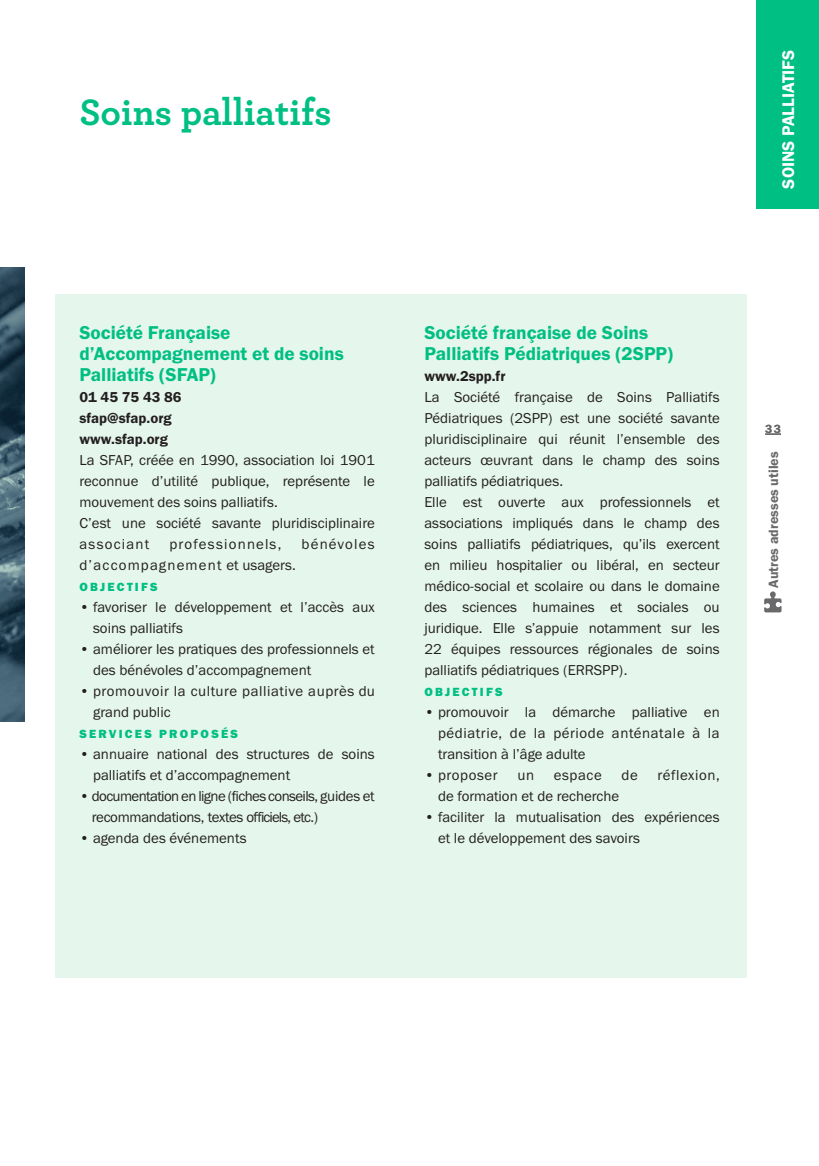
<style>
.page{position:relative;width:819px;height:1166px;background:#fff}
.page>*{position:absolute;margin:0;border:0;box-sizing:border-box;transform-origin:0 0}
.t1{font:700 38.5px "Archer";color:#00bf83}
.t2{font:19.25px/21px "Franklin Gothic URW Dem";color:#00bf83}
.t3{font:17.5px "Franklin Gothic URW Dem";color:#fff}
.t4{font:14.88px/21px "Franklin Gothic URW Boo";color:#231f20}
.t5{font:14.88px/21px "Franklin Gothic URW Boo";letter-spacing:-.04em;color:#231f20}
.t6{font:14.88px "Franklin Gothic URW Boo";letter-spacing:.08em;color:#231f20}
.t7{font:14.88px/21px "Franklin Gothic URW Boo";letter-spacing:.035em;color:#231f20}
.t8{font:14.88px "Franklin Gothic URW Dem";color:#231f20}
.t9{font:14.88px "Franklin Gothic URW Boo";letter-spacing:.04em;color:#231f20}
.t10{font:14px "Franklin Gothic URW Dem";color:#69696c}
.t11{font:12.25px "Franklin Gothic URW Hea";letter-spacing:.18em;color:#00bf83}
.t12{font:12.25px "Franklin Gothic URW Dem";color:#69696c}
</style>
<div class="page">
<svg style="left:765px;top:433px;width:16px;height:2px"></svg>
<svg style="left:764px;top:591px;width:17px;height:21px"></svg>
<img style="left:0;top:268px;width:25px;height:453px">
<div style="left:55px;top:294px;width:691px;height:683px;background:#e5f6ec"></div>
<div style="left:756px;top:0;width:63px;height:208px;background:#00bf83"></div>
<p class="t1" style="left:79px;top:82px;width:254px">Soins palliatifs</p>
<p class="t3" style="left:777px;top:189px;width:140px;rotate:-90deg">SOINS PALLIATIFS</p>
<p class="t2" style="left:79px;top:322px;width:266px">Société Française d’Accompagnement et de soins<br>Palliatifs (SFAP)</p>
<p class="t8" style="left:79px;top:388px;width:104px">01 45 75 43 86</p>
<p class="t8" style="left:79px;top:409px;width:94px">sfap@sfap.org</p>
<p class="t8" style="left:79px;top:430px;width:90px">www.sfap.org</p>
<p class="t4" style="left:79px;top:449px;width:297px;text-align:justify">La SFAP, créée en 1990, association loi 1901 reconnue d’utilité publique, représente le mouvement des soins palliatifs.</p>
<p class="t4" style="left:79px;top:512px;width:297px">C’est une société savante pluridisciplinaire associant</p>
<p class="t6" style="left:169px;top:535px;width:113px">professionnels,</p>
<p class="t6" style="left:301px;top:535px;width:75px">bénévoles</p>
<p class="t6" style="left:79px;top:556px;width:218px">d’accompagnement et usagers.</p>
<p class="t11" style="left:79px;top:579px;width:80px">OBJECTIFS</p>
<p class="t4" style="left:93px;top:596px;width:283px;text-indent:-14px">• favoriser le développement et l’accès aux soins palliatifs</p>
<p class="t4" style="left:93px;top:638px;width:283px;text-indent:-14px">• améliorer les pratiques des professionnels et des bénévoles d’accompagnement</p>
<p class="t7" style="left:93px;top:680px;width:283px;text-indent:-14px">• promouvoir la culture palliative auprès du grand public</p>
<p class="t11" style="left:79px;top:726px;width:160px">SERVICES PROPOSÉS</p>
<p class="t4" style="left:93px;top:743px;width:283px;text-indent:-14px">• annuaire national des structures de soins palliatifs et d’accompagnement</p>
<p class="t5" style="left:92px;top:785px;width:284px;text-indent:-12px">• documentation en ligne (fiches conseils, guides et recommandations, textes officiels, etc.)</p>
<p class="t4" style="left:79px;top:827px;width:169px">• agenda des événements</p>
<p class="t2" style="left:424px;top:322px;width:250px">Société française de Soins<br>Palliatifs Pédiatriques (2SPP)</p>
<p class="t8" style="left:424px;top:367px;width:83px">www.2spp.fr</p>
<p class="t4" style="left:424px;top:386px;width:297px;text-align:justify">La Société française de Soins Palliatifs Pédiatriques (2SPP) est une société savante pluridisciplinaire qui réunit l’ensemble des acteurs œuvrant dans le champ des soins palliatifs pédiatriques.</p>
<p class="t4" style="left:424px;top:491px;width:297px;text-align:justify">Elle est ouverte aux professionnels et associations impliqués dans le champ des soins palliatifs pédiatriques, qu’ils exercent en milieu hospitalier ou libéral, en secteur médico-social et scolaire ou dans le domaine des sciences humaines et sociales ou juridique. Elle s’appuie notamment sur les 22 équipes ressources régionales de soins palliatifs pédiatriques (ERRSPP).</p>
<p class="t11" style="left:424px;top:684px;width:80px">OBJECTIFS</p>
<p class="t4" style="left:438px;top:701px;width:283px;text-align:justify;text-indent:-14px">• promouvoir la démarche palliative en pédiatrie, de la période anténatale à la transition à l’âge adulte</p>
<p class="t9" style="left:424px;top:766px;width:75px">• proposer</p>
<p class="t4" style="left:517px;top:764px;width:18px">un</p>
<p class="t4" style="left:553px;top:764px;width:50px">espace</p>
<p class="t4" style="left:621px;top:764px;width:18px">de</p>
<p class="t9" style="left:657px;top:766px;width:64px">réflexion,</p>
<p class="t4" style="left:438px;top:785px;width:183px">de formation et de recherche</p>
<p class="t4" style="left:438px;top:806px;width:283px;text-indent:-14px">• faciliter la mutualisation des expériences et le développement des savoirs</p>
<p class="t12" style="left:765px;top:421px;width:17px">33</p>
<p class="t10" style="left:764px;top:588px;width:138px;rotate:-90deg">Autres adresses utiles</p>
</div>
